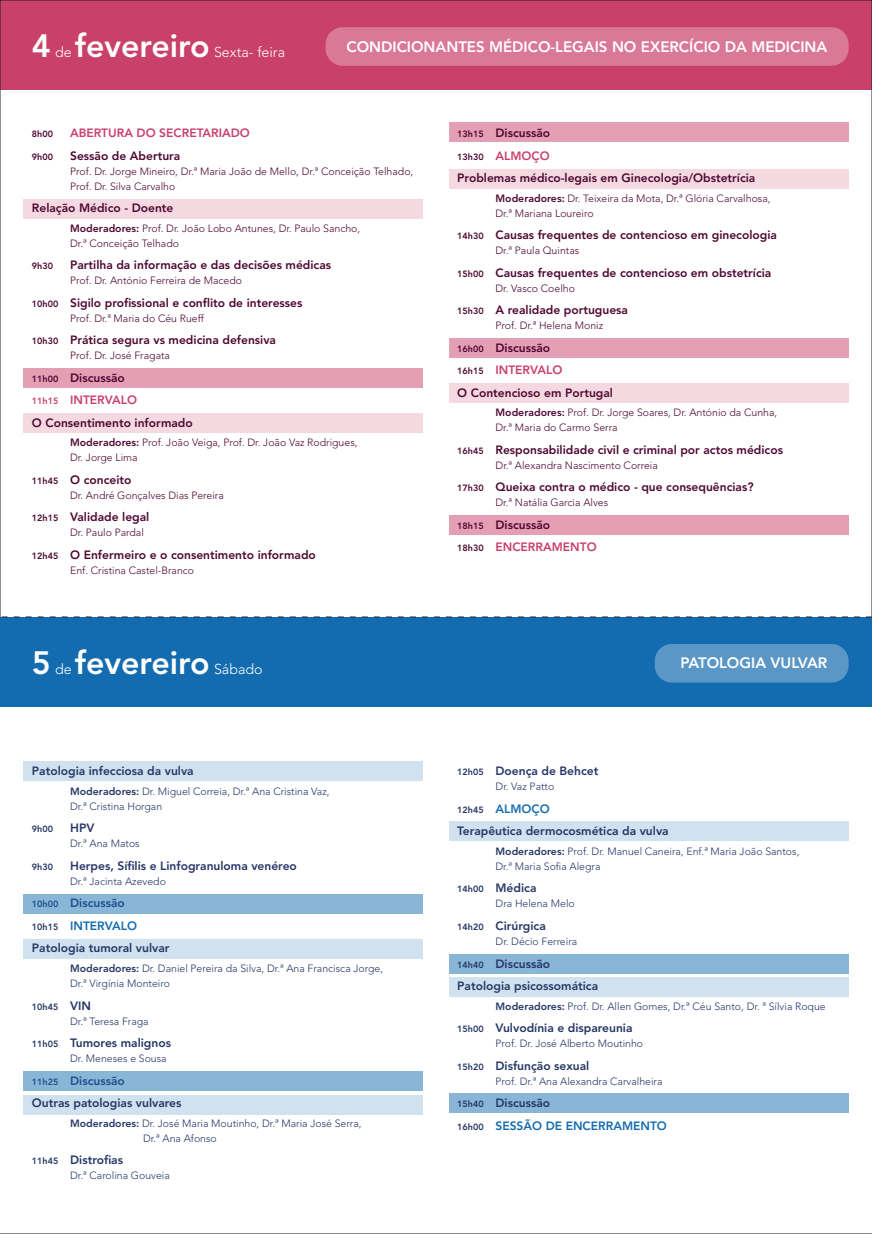
<style>
.page{position:relative;width:872px;height:1234px;background:#fff}
.page>*{position:absolute;margin:0;border:0;box-sizing:border-box;transform-origin:0 0}
.t1{font:800 32.1px "Avenir LT Std";color:#fff}
.t2{font:800 15px "Avenir LT Std";color:#fff}
.t3{font:300 14.25px "Avenir LT Std";color:#fff}
.t4{font:800 12px/22.5px "Avenir LT Std";color:#4e0831}
.t5{font:800 12px/22.5px "Avenir LT Std";color:#263767}
.t6{font:800 12px/22.5px "Avenir LT Std";color:#c9406b}
.t7{font:800 12px/22.5px "Avenir LT Std";color:#146cb0}
.t8{font:300 10.5px/15px "Avenir LT Std";color:#4e0831}
.t9{font:300 10.5px/15px "Avenir LT Std";color:#263767}
.t10{font:800 9px "Avenir LT Std";color:#263767}
.t11{font:800 9px "Avenir LT Std";color:#4e0831}
.s1{font-weight:800}
.s2{font-size:9px}
.s3{font-size:9px;color:#c9406b}
.s4{color:#c9406b}
.s5{color:#146cb0}
.s6{font-size:12px}
.s7{font-size:9px;color:#4e0831}
.s8{color:#4e0831}
.s9{font-size:9px;color:#263767}
.s10{color:#263767}
</style>
<div class="page">
<div style="left:0;top:617px;width:872px;height:89px;background:#146cb0"></div>
<div style="left:0;top:0;width:872px;height:90px;background:#c9406b"></div>
<div style="left:23px;top:199px;width:400px;height:20px;background:#f4d9e1"></div>
<div style="left:23px;top:413px;width:400px;height:20px;background:#f4d9e1"></div>
<div style="left:23px;top:368px;width:400px;height:20px;background:#e49fb5"></div>
<div style="left:449px;top:169px;width:399px;height:19px;background:#f4d9e1"></div>
<div style="left:449px;top:382px;width:399px;height:20px;background:#f4d9e1"></div>
<div style="left:449px;top:122px;width:399px;height:20px;background:#e49fb5"></div>
<div style="left:449px;top:337px;width:399px;height:20px;background:#e49fb5"></div>
<div style="left:449px;top:515px;width:399px;height:20px;background:#e49fb5"></div>
<div style="left:325px;top:27px;width:523px;height:39px;background:#d97897;border-radius:17px"></div>
<div style="left:23px;top:760px;width:400px;height:20px;background:#d0e2ef"></div>
<div style="left:23px;top:939px;width:400px;height:20px;background:#d0e2ef"></div>
<div style="left:23px;top:1094px;width:400px;height:20px;background:#d0e2ef"></div>
<div style="left:449px;top:821px;width:399px;height:19px;background:#d0e2ef"></div>
<div style="left:449px;top:953px;width:399px;height:20px;background:#89b5d7"></div>
<div style="left:449px;top:1092px;width:399px;height:20px;background:#89b5d7"></div>
<div style="left:449px;top:976px;width:399px;height:20px;background:#d0e2ef"></div>
<div style="left:23px;top:893px;width:400px;height:20px;background:#89b5d7"></div>
<div style="left:23px;top:1070px;width:400px;height:20px;background:#89b5d7"></div>
<div style="left:654px;top:643px;width:194px;height:39px;background:#5a97c7;border-radius:17px"></div>
<svg style="left:0;top:616px;width:872px;height:1px"></svg>
<hr style="left:0;top:1233px;width:872px;height:1px;background:#231f20">
<h1 class="t1" style="left:75px;top:27px;width:136px">fevereiro</h1>
<h1 class="t1" style="left:32px;top:27px;width:20px">4</h1>
<p class="t3" style="left:55px;top:44px;width:18px">de</p>
<p class="t3" style="left:214px;top:44px;width:73px">Sexta- feira</p>
<p class="t2" style="left:346px;top:37px;width:482px">CONDICIONANTES MÉDICO-LEGAIS NO EXERCÍCIO DA MEDICINA</p>
<p class="t11" style="left:32px;top:129px;width:23px">8h00</p>
<p class="t6" style="left:70px;top:122px;width:181px">ABERTURA DO SECRETARIADO</p>
<p class="t11" style="left:32px;top:151px;width:23px">9h00</p>
<p class="t4" style="left:70px;top:144px;width:112px">Sessão de Abertura</p>
<p class="t8" style="left:70px;top:164px;width:344px">Prof. Dr. Jorge Mineiro, Dr.ª Maria João de Mello, Dr.ª Conceição Telhado,<br>Prof. Dr. Silva Carvalho</p>
<p class="t4" style="left:32px;top:197px;width:143px">Relação Médico - Doente</p>
<p class="t8" style="left:70px;top:221px;width:291px"><span class="s1">Moderadores:</span> Prof. Dr. João Lobo Antunes, Dr. Paulo Sancho,<br>Dr.ª Conceição Telhado</p>
<p class="t11" style="left:32px;top:261px;width:23px">9h30</p>
<p class="t4" style="left:70px;top:254px;width:262px">Partilha da informação e das decisões médicas</p>
<p class="t8" style="left:70px;top:273px;width:173px">Prof. Dr. António Ferreira de Macedo</p>
<p class="t4" style="left:32px;top:291px;width:272px"><span class="s2">10h00</span> Sigilo profissional e conflito de interesses</p>
<p class="t8" style="left:70px;top:311px;width:135px">Prof. Dr.ª Maria do Céu Rueff</p>
<p class="t4" style="left:32px;top:329px;width:246px"><span class="s2">10h30</span> Prática segura vs medicina defensiva</p>
<p class="t8" style="left:70px;top:348px;width:101px">Prof. Dr. José Fragata</p>
<p class="t4" style="left:32px;top:366px;width:162px"><span class="s2">11h00</span> Discussão<br><span class="s3">11h15</span> <span class="s4">INTERVALO<br></span>O Consentimento informado</p>
<p class="t8" style="left:70px;top:435px;width:289px"><span class="s1">Moderadores:</span> Prof. João Veiga, Prof. Dr. João Vaz Rodrigues,<br>Dr. Jorge Lima</p>
<p class="t4" style="left:32px;top:468px;width:101px"><span class="s2">11h45</span> O conceito</p>
<p class="t8" style="left:70px;top:488px;width:155px">Dr. André Gonçalves Dias Pereira</p>
<p class="t4" style="left:32px;top:506px;width:119px"><span class="s2">12h15</span> Validade legal</p>
<p class="t8" style="left:70px;top:525px;width:75px">Dr. Paulo Pardal</p>
<p class="t4" style="left:32px;top:543px;width:285px"><span class="s2">12h45</span> O Enfermeiro e o consentimento informado</p>
<p class="t8" style="left:70px;top:563px;width:125px">Enf. Cristina Castel-Branco</p>
<h1 class="t1" style="left:75px;top:644px;width:136px">fevereiro</h1>
<h1 class="t1" style="left:32px;top:644px;width:20px">5</h1>
<p class="t3" style="left:55px;top:660px;width:18px">de</p>
<p class="t3" style="left:214px;top:660px;width:50px">Sábado</p>
<p class="t5" style="left:32px;top:759px;width:163px">Patologia infecciosa da vulva</p>
<p class="t9" style="left:70px;top:783px;width:261px"><span class="s1">Moderadores:</span> Dr. Miguel Correia, Dr.ª Ana Cristina Vaz,<br>Dr.ª Cristina Horgan</p>
<p class="t10" style="left:32px;top:823px;width:23px">9h00</p>
<p class="t5" style="left:70px;top:816px;width:26px">HPV</p>
<p class="t9" style="left:70px;top:836px;width:71px">Dr.ª Ana Matos</p>
<p class="t10" style="left:32px;top:861px;width:23px">9h30</p>
<p class="t5" style="left:70px;top:854px;width:228px">Herpes, Sífilis e Linfogranuloma venéreo</p>
<p class="t9" style="left:70px;top:873px;width:97px">Dr.ª Jacinta Azevedo</p>
<p class="t5" style="left:32px;top:891px;width:139px"><span class="s2">10h00</span> Discussão<br><span class="s2">10h15</span> <span class="s5">INTERVALO<br></span>Patologia tumoral vulvar</p>
<p class="t9" style="left:70px;top:960px;width:314px"><span class="s1">Moderadores:</span> Dr. Daniel Pereira da Silva, Dr.ª Ana Francisca Jorge,<br>Dr.ª Virgínia Monteiro</p>
<p class="t10" style="left:32px;top:1000px;width:61px">10h45 <span class="s6">VIN</span></p>
<p class="t9" style="left:70px;top:1013px;width:80px">Dr.ª Teresa Fraga</p>
<p class="t5" style="left:32px;top:1031px;width:141px"><span class="s2">11h05</span> Tumores malignos</p>
<p class="t9" style="left:70px;top:1050px;width:98px">Dr. Meneses e Sousa</p>
<p class="t5" style="left:32px;top:1068px;width:151px"><span class="s2">11h25</span> Discussão<br>Outras patologias vulvares</p>
<p class="t9" style="left:143px;top:1115px;width:220px;text-indent:-73px"><span class="s1">Moderadores:</span> Dr. José Maria Moutinho, Dr.ª Maria José Serra,<br>Dr.ª Ana Afonso</p>
<p class="t5" style="left:32px;top:1148px;width:93px"><span class="s2">11h45</span> Distrofias</p>
<p class="t9" style="left:70px;top:1167px;width:101px">Dr.ª Carolina Gouveia</p>
<p class="t4" style="left:457px;top:122px;width:300px"><span class="s2">13h15</span> Discussão<br><span class="s2">13h30</span> <span class="s4">ALMOÇO<br></span>Problemas médico-legais em Ginecologia/Obstetrícia</p>
<p class="t8" style="left:495px;top:191px;width:276px"><span class="s1">Moderadores:</span> Dr. Teixeira da Mota, Dr.ª Glória Carvalhosa,<br>Dr.ª Mariana Loureiro</p>
<p class="t4" style="left:457px;top:224px;width:321px"><span class="s2">14h30</span> Causas frequentes de contencioso em ginecologia</p>
<p class="t8" style="left:495px;top:243px;width:85px">Dr.ª Paula Quintas</p>
<p class="t4" style="left:457px;top:261px;width:315px"><span class="s2">15h00</span> Causas frequentes de contencioso em obstetrícia</p>
<p class="t8" style="left:495px;top:281px;width:81px">Dr. Vasco Coelho</p>
<p class="t4" style="left:457px;top:299px;width:172px"><span class="s2">15h30</span> A realidade portuguesa</p>
<p class="t8" style="left:495px;top:318px;width:109px">Prof. Dr.ª Helena Moniz</p>
<p class="t4" style="left:457px;top:336px;width:157px"><span class="s2">16h00</span> Discussão<br><span class="s2">16h15</span> <span class="s4">INTERVALO<br></span>O Contencioso em Portugal</p>
<p class="t8" style="left:495px;top:405px;width:283px"><span class="s1">Moderadores:</span> Prof. Dr. Jorge Soares, Dr. António da Cunha,<br>Dr.ª Maria do Carmo Serra</p>
<p class="t4" style="left:457px;top:438px;width:327px"><span class="s2">16h45</span> Responsabilidade civil e criminal por actos médicos</p>
<p class="t8" style="left:495px;top:458px;width:164px">Dr.ª Alexandra Nascimento Correia</p>
<p class="t4" style="left:457px;top:476px;width:298px"><span class="s2">17h30</span> Queixa contra o médico - que consequências?</p>
<p class="t8" style="left:495px;top:495px;width:114px">Dr.ª Natália Garcia Alves</p>
<p class="t6" style="left:457px;top:513px;width:141px"><span class="s7">18h15</span> <span class="s8">Discussão<br></span><span class="s7">18h30</span> ENCERRAMENTO</p>
<p class="t2" style="left:680px;top:654px;width:148px">PATOLOGIA VULVAR</p>
<p class="t5" style="left:457px;top:759px;width:143px"><span class="s2">12h05</span> Doença de Behcet</p>
<p class="t9" style="left:495px;top:779px;width:60px">Dr. Vaz Patto</p>
<p class="t5" style="left:457px;top:797px;width:213px"><span class="s2">12h45</span> <span class="s5">ALMOÇO<br></span>Terapêutica dermocosmética da vulva</p>
<p class="t9" style="left:495px;top:843px;width:305px"><span class="s1">Moderadores:</span> Prof. Dr. Manuel Caneira, Enf.ª Maria João Santos,<br>Dr.ª Maria Sofia Alegra</p>
<p class="t5" style="left:457px;top:876px;width:81px"><span class="s2">14h00</span> Médica</p>
<p class="t9" style="left:495px;top:896px;width:81px">Dra Helena Melo</p>
<p class="t5" style="left:457px;top:914px;width:90px"><span class="s2">14h20</span> Cirúrgica</p>
<p class="t9" style="left:495px;top:933px;width:83px">Dr. Décio Ferreira</p>
<p class="t5" style="left:457px;top:951px;width:142px"><span class="s2">14h40</span> Discussão<br>Patologia psicossomática</p>
<p class="t9" style="left:495px;top:998px;width:332px"><span class="s1">Moderadores:</span> Prof. Dr. Allen Gomes, Dr.ª Céu Santo, Dr. ª Sílvia Roque</p>
<p class="t5" style="left:457px;top:1016px;width:177px"><span class="s2">15h00</span> Vulvodínia e dispareunia</p>
<p class="t9" style="left:495px;top:1035px;width:149px">Prof. Dr. José Alberto Moutinho</p>
<p class="t5" style="left:457px;top:1053px;width:134px"><span class="s2">15h20</span> Disfunção sexual</p>
<p class="t9" style="left:495px;top:1073px;width:168px">Prof. Dr.ª Ana Alexandra Carvalheira</p>
<p class="t7" style="left:457px;top:1091px;width:211px"><span class="s9">15h40</span> <span class="s10">Discussão<br></span><span class="s9">16h00</span> SESSÃO DE ENCERRAMENTO</p>
</div>
